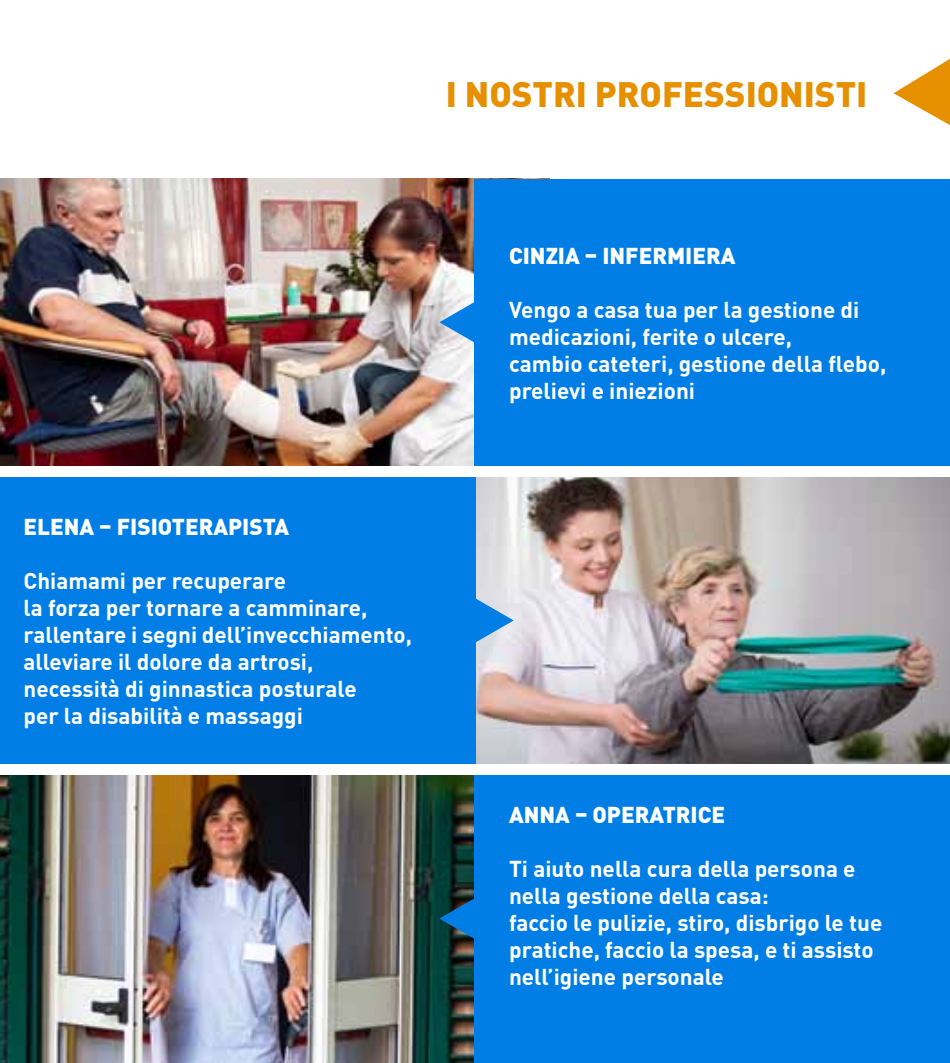
<style>
.page{position:relative;width:950px;height:1063px;background:#fff}
.page>*{position:absolute;margin:0;border:0;box-sizing:border-box;transform-origin:0 0}
.t1{font:900 35px "DIN";color:#e69000}
.t2{font:700 22.5px/27px "DIN Pro";color:#fff}
.t3{font:900 22.5px "DIN Pro";color:#fff}
</style>
<div class="page">
<img style="left:0;top:775px;width:475px;height:288px">
<div style="left:475px;top:775px;width:475px;height:288px;background:#007ee5"></div>
<svg style="left:439px;top:890px;width:36px;height:57px"></svg>
<img style="left:475px;top:477px;width:475px;height:287px">
<div style="left:0;top:477px;width:475px;height:287px;background:#007ee5"></div>
<svg style="left:475px;top:592px;width:38px;height:57px"></svg>
<img style="left:0;top:179px;width:475px;height:287px">
<div style="left:475px;top:179px;width:475px;height:287px;background:#007ee5"></div>
<svg style="left:439px;top:294px;width:36px;height:56px"></svg>
<svg style="left:893px;top:59px;width:57px;height:66px"></svg>
<h1 class="t1" style="left:446px;top:70px;width:423px">I NOSTRI PROFESSIONISTI</h1>
<p class="t3" style="left:24px;top:518px;width:267px">ElENA – FISIOTERAPISTA</p>
<p class="t2" style="left:24px;top:570px;width:390px">chiamami per recuperare<br>la forza per tornare a camminare, rallentare i segni dell’invecchiamento, alleviare il dolore da artrosi, necessità di ginnastica posturale<br>per la disabilità e massaggi</p>
<p class="t3" style="left:509px;top:247px;width:228px">CINZIA – INFERMIERA</p>
<p class="t2" style="left:509px;top:299px;width:379px">Vengo a casa tua per la gestione di medicazioni, ferite o ulcere,<br>cambio cateteri, gestione della flebo, prelievi e iniezioni</p>
<p class="t3" style="left:509px;top:805px;width:217px">ANNA – OPERATRICE</p>
<p class="t2" style="left:509px;top:857px;width:375px">ti aiuto nella cura della persona e nella gestione della casa:<br>faccio le pulizie, stiro, disbrigo le tue pratiche, faccio la spesa, e ti assisto nell’igiene personale</p>
</div>
